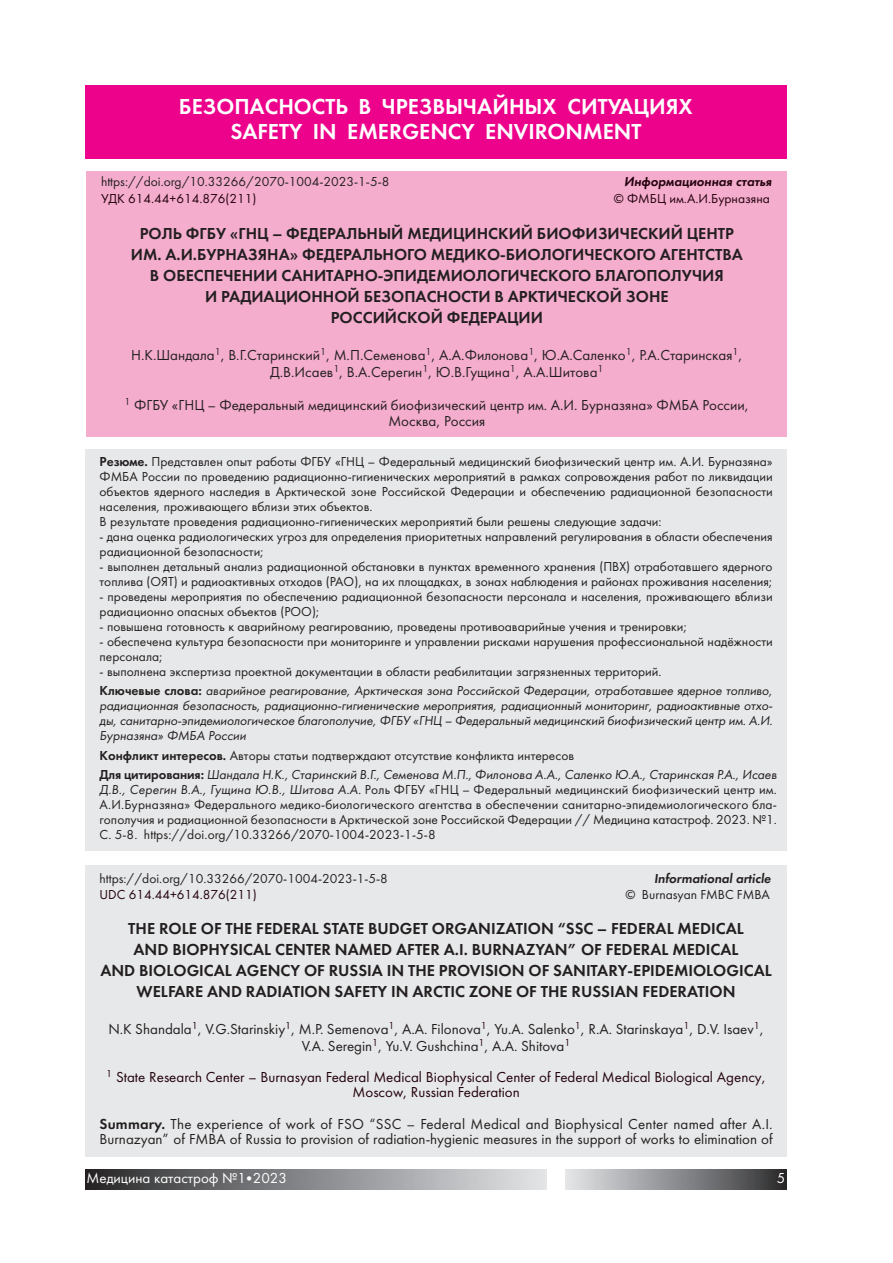
<style>
.page{position:relative;width:893px;height:1263px;background:#fff}
.page>*{position:absolute;margin:0;border:0;box-sizing:border-box;transform-origin:0 0}
.t1{font:22.5px/25.5px "Futura Demi C";color:#fff;text-align:center}
.t2{font:16.5px/21px "Futura Demi C";color:#231f20;text-align:center}
.t3{font:15px/16.5px "Futura Book C";color:#231f20;text-align:center}
.t4{font:15px/15px "Futura Book C";color:#23010c;text-align:center}
.t5{font:15px "Futura Book C";color:#fff}
.t6{font:13.5px/15px "Futura Book C";color:#231f20}
.t7{font:italic 13.5px/15px "Futura Book C";color:#231f20;text-align:justify}
.t8{font:13.5px "Futura Book C";color:#23010c}
.t9{font:italic 13.5px "Futura Demi C";color:#231f20}
.t10{font:italic 13.5px "Futura Demi C";color:#23010c}
.s1{font-family:"Futura Demi C"}
.s2{font-style:italic}
.s3{font-family:"Futura Demi C";font-style:normal}
.s4{font-style:normal}
</style>
<div class="page">
<div style="left:85px;top:1169px;width:461px;height:21px;background:linear-gradient(to right,#2b2b2d,#e5e6ea)"></div>
<div style="left:566px;top:1169px;width:221px;height:21px;background:linear-gradient(to right,#e5e7ea,#2e2e30)"></div>
<div style="left:85px;top:449px;width:702px;height:401px;background:#e7e8e9"></div>
<div style="left:85px;top:865px;width:702px;height:292px;background:#e7e8e9"></div>
<div style="left:87px;top:171px;width:700px;height:265px;background:#f5adce"></div>
<div style="left:85px;top:85px;width:702px;height:73px;background:#ed028c"></div>
<h1 class="t1" style="left:179px;top:93px;width:515px">БЕЗОПАСНОСТЬ В ЧРЕЗВЫЧАЙНЫХ СИТУАЦИЯХ<br>SAFETY IN EMERGENCY ENVIRONMENT</h1>
<p class="t6" style="left:101px;top:174px;width:290px">https://doi.org/10.33266/2070-1004-2023-1-5-8</p>
<p class="t10" style="left:624px;top:174px;width:149px">Информационная статья</p>
<p class="t8" style="left:101px;top:190px;width:157px">УДК 614.44+614.876(211)</p>
<p class="t8" style="left:614px;top:190px;width:158px">© ФМБЦ им.А.И.Бурназяна</p>
<p class="t2" style="left:131px;top:222px;width:613px">РОЛЬ ФГБУ «ГНЦ – ФЕДЕРАЛЬНЫЙ МЕДИЦИНСКИЙ БИОФИЗИЧЕСКИЙ ЦЕНТР ИМ. А.И.БУРНАЗЯНА» ФЕДЕРАЛЬНОГО МЕДИКО-БИОЛОГИЧЕСКОГО АГЕНТСТВА В ОБЕСПЕЧЕНИИ САНИТАРНО-ЭПИДЕМИОЛОГИЧЕСКОГО БЛАГОПОЛУЧИЯ<br>И РАДИАЦИОННОЙ БЕЗОПАСНОСТИ В АРКТИЧЕСКОЙ ЗОНЕ<br>РОССИЙСКОЙ ФЕДЕРАЦИИ</p>
<p class="t3" style="left:131px;top:347px;width:613px">Н.К.Шандала<sup>1</sup>, В.Г.Старинский<sup>1</sup>, М.П.Семенова<sup>1</sup>, А.А.Филонова<sup>1</sup>, Ю.А.Саленко<sup>1</sup>, Р.А.Старинская<sup>1</sup>,<br>Д.В.Исаев<sup>1</sup>, В.А.Серегин<sup>1</sup>, Ю.В.Гущина<sup>1</sup>, А.А.Шитова<sup>1</sup></p>
<p class="t3" style="left:125px;top:396px;width:626px"><sup>1</sup> ФГБУ «ГНЦ – Федеральный медицинский биофизический центр им. А.И. Бурназяна» ФМБА России,<br>Москва, Россия</p>
<p class="t6" style="left:100px;top:454px;width:675px"><span class="s1">Резюме.</span> Представлен опыт работы ФГБУ «ГНЦ – Федеральный медицинский биофизический центр им. А.И. Бурназяна» ФМБА России по проведению радиационно-гигиенических мероприятий в рамках сопровождения работ по ликвидации объектов ядерного наследия в Арктической зоне Российской Федерации и обеспечению радиационной безопасности населения, проживающего вблизи этих объектов.<br>В результате проведения радиационно-гигиенических мероприятий были решены следующие задачи:</p>
<p class="t6" style="left:100px;top:529px;width:675px">- дана оценка радиологических угроз для определения приоритетных направлений регулирования в области обеспечения радиационной безопасности;</p>
<p class="t6" style="left:100px;top:559px;width:675px">- выполнен детальный анализ радиационной обстановки в пунктах временного хранения (ПВХ) отработавшего ядерного топлива (ОЯТ) и радиоактивных отходов (РАО), на их площадках, в зонах наблюдения и районах проживания населения;</p>
<p class="t6" style="left:100px;top:589px;width:675px">- проведены мероприятия по обеспечению радиационной безопасности персонала и населения, проживающего вблизи радиационно опасных объектов (РОО);</p>
<p class="t6" style="left:100px;top:619px;width:589px">- повышена готовность к аварийному реагированию, проведены противоаварийные учения и тренировки;</p>
<p class="t6" style="left:100px;top:634px;width:675px">- обеспечена культура безопасности при мониторинге и управлении рисками нарушения профессиональной надёжности персонала;</p>
<p class="t6" style="left:100px;top:662px;width:675px;line-height:19.2px">- выполнена экспертиза проектной документации в области реабилитации загрязненных территорий.<br><span class="s1">Ключевые слова:</span> <span class="s2">аварийное реагирование, Арктическая зона Российской Федерации, отработавшее ядерное топливо,</span></p>
<p class="t7" style="left:100px;top:698px;width:675px">радиационная безопасность, радиационно-гигиенические мероприятия, радиационный мониторинг, радиоактивные отхо&shy;ды, санитарно-эпидемиологическое благополучие, ФГБУ «ГНЦ – Федеральный медицинский биофизический центр им. А.И.<br>Бурназяна» ФМБА России</p>
<p class="t7" style="left:100px;top:745px;width:679px;line-height:19.2px"><span class="s3">Конфликт интересов.</span> <span class="s4">Авторы статьи подтверждают отсутствие конфликта интересов<br></span><span class="s3">Для цитирования:</span> Шандала Н.К., Старинский В.Г., Семенова М.П., Филонова А.А., Саленко Ю.А., Старинская Р.А., Исаев</p>
<p class="t6" style="left:100px;top:782px;width:679px;text-align:justify"><span class="s2">Д.В., Серегин В.А., Гущина Ю.В., Шитова А.А.</span> Роль ФГБУ «ГНЦ – Федеральный медицинский биофизический центр им.<br>А.И.Бурназяна» Федерального медико-биологического агентства в обеспечении санитарно-эпидемиологического бла&shy;гополучия и радиационной безопасности в Арктической зоне Российской Федерации // Медицина катастроф. 2023. №1.<br>С. 5-8. https://doi.org/10.33266/2070-1004-2023-1-5-8</p>
<p class="t6" style="left:100px;top:871px;width:290px">https://doi.org/10.33266/2070-1004-2023-1-5-8</p>
<p class="t9" style="left:654px;top:870px;width:118px">Informational article</p>
<p class="t8" style="left:100px;top:887px;width:159px">UDC 614.44+614.876(211)</p>
<p class="t6" style="left:626px;top:887px;width:146px">© Burnasyan FMBC FMBA</p>
<p class="t2" style="left:100px;top:918px;width:673px">THE ROLE OF THE FEDERAL STATE BUDGET ORGANIZATION “SSC – FEDERAL MEDICAL<br>AND BIOPHYSICAL CENTER NAMED AFTER A.I. BURNAZYAN” OF FEDERAL MEDICAL<br>AND BIOLOGICAL AGENCY OF RUSSIA IN THE PROVISION OF SANITARY-EPIDEMIOLOGICAL WELFARE AND RADIATION SAFETY IN ARCTIC ZONE OF THE RUSSIAN FEDERATION</p>
<p class="t3" style="left:108px;top:1021px;width:657px">N.K Shandala<sup>1</sup>, V.G.Starinskiy<sup>1</sup>, M.P. Semenova<sup>1</sup>, A.A. Filonova<sup>1</sup>, Yu.A. Salenko<sup>1</sup>, R.A. Starinskaya<sup>1</sup>, D.V. Isaev<sup>1</sup>,<br>V.A. Seregin<sup>1</sup>, Yu.V. Gushchina<sup>1</sup>, A.A. Shitova<sup>1</sup></p>
<p class="t4" style="left:106px;top:1070px;width:661px"><sup>1</sup> State Research Center – Burnasyan Federal Medical Biophysical Center of Federal Medical Biological Agency,<br>Moscow, Russian Federation</p>
<p class="t3" style="left:100px;top:1116px;width:675px;line-height:15px;text-align:left"><span class="s1">Summary.</span> The experience of work of FSO “SSC – Federal Medical and Biophysical Center named after A.I.<br>Burnazyan” of FMBA of Russia to provision of radiation-hygienic measures in the support of works to elimination of</p>
<p class="t5" style="left:87px;top:1169px;width:202px">Медицина катастроф №1•2023</p>
<p class="t5" style="left:777px;top:1169px;width:10px">5</p>
</div>
